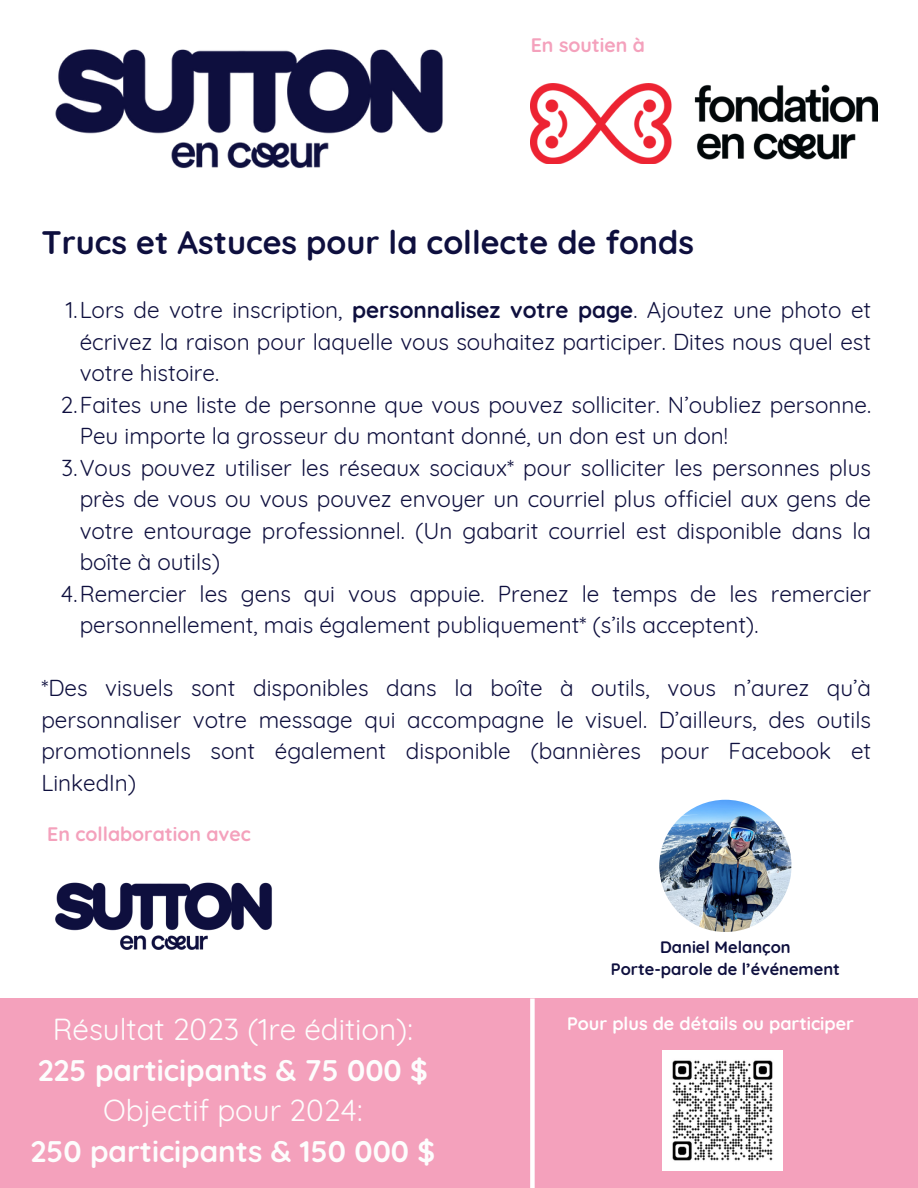
<style>
.page{position:relative;width:918px;height:1188px;background:#fff}
.page>*{position:absolute;margin:0;border:0;box-sizing:border-box;transform-origin:0 0}
.t1{font:700 32.4px "Quicksand";color:#0e0f3e}
.t2{font:700 29.7px "Quicksand";color:#fdfdfd}
.t3{font:29.7px "Quicksand";color:#fdfdfd}
.t4{font:22.5px/31.5px "Quicksand";color:#0e0f3e;text-align:justify}
.t5{font:700 19.5px "Quicksand";color:#f4a1bc}
.t6{font:700 18px "Quicksand";color:#fff}
.t7{font:700 16.5px "Quicksand";color:#0e0f3e}
.s1{font-weight:700}
</style>
<div class="page">
<div style="left:0;top:999px;width:918px;height:189px;background:#f4a1bc"></div>
<img style="left:55px;top:49px;width:388px;height:120px">
<div style="left:530px;top:999px;width:5px;height:189px;background:#fff"></div>
<img style="left:662px;top:1050px;width:121px;height:121px">
<img style="left:531px;top:84px;width:346px;height:80px">
<img style="left:55px;top:882px;width:217px;height:68px">
<img style="left:659px;top:800px;width:133px;height:132px;border-radius:50%">
<p class="t5" style="left:531px;top:32px;width:116px">En soutien à</p>
<p class="t1" style="left:41px;top:222px;width:654px">Trucs et Astuces pour la collecte de fonds</p>
<p class="t4" style="left:80px;top:294px;width:793px;text-indent:-14px">1.Lors de votre inscription, <span class="s1">personnalisez votre page</span>. Ajoutez une photo et écrivez la raison pour laquelle vous souhaitez participer. Dites nous quel est votre histoire.</p>
<p class="t4" style="left:80px;top:389px;width:793px;text-indent:-19px">2.Faites une liste de personne que vous pouvez solliciter. N’oubliez personne.<br>Peu importe la grosseur du montant donné, un don est un don!</p>
<p class="t4" style="left:80px;top:452px;width:793px;text-indent:-18px">3.Vous pouvez utiliser les réseaux sociaux* pour solliciter les personnes plus près de vous ou vous pouvez envoyer un courriel plus officiel aux gens de votre entourage professionnel. (Un gabarit courriel est disponible dans la boîte à outils)</p>
<p class="t4" style="left:80px;top:578px;width:793px;text-indent:-19px">4.Remercier les gens qui vous appuie. Prenez le temps de les remercier personnellement, mais également publiquement* (s’ils acceptent).</p>
<p class="t4" style="left:41px;top:672px;width:831px">*Des visuels sont disponibles dans la boîte à outils, vous n’aurez qu’à personnaliser votre message qui accompagne le visuel. D’ailleurs, des outils promotionnels sont également disponible (bannières pour Facebook et LinkedIn)</p>
<p class="t5" style="left:47px;top:822px;width:205px">En collaboration avec</p>
<p class="t3" style="left:53px;top:1010px;width:362px">Résultat 2023 (1re édition):</p>
<p class="t2" style="left:38px;top:1051px;width:392px">225 participants &amp; 75 000 $</p>
<p class="t3" style="left:103px;top:1091px;width:261px">Objectif pour 2024:</p>
<p class="t2" style="left:31px;top:1132px;width:406px">250 participants &amp; 150 000 $</p>
<p class="t7" style="left:660px;top:936px;width:132px">Daniel Melançon</p>
<p class="t7" style="left:611px;top:959px;width:231px">Porte-parole de l’événement</p>
<p class="t6" style="left:567px;top:1012px;width:288px">Pour plus de détails ou participer</p>
</div>
